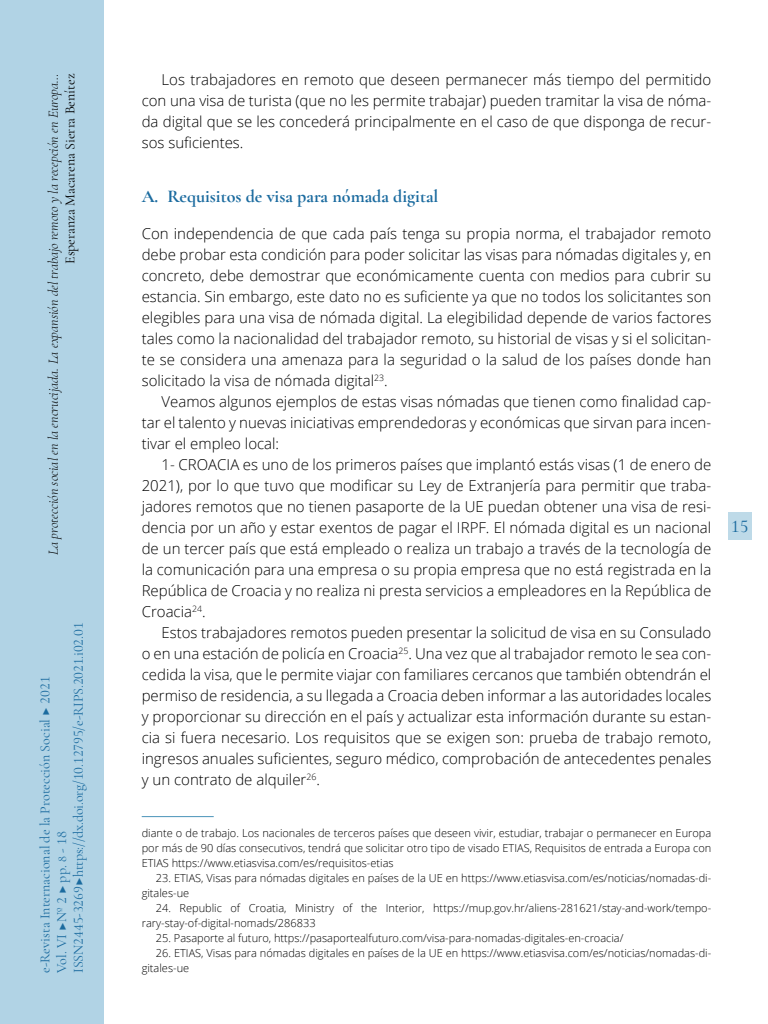
<style>
.page{position:relative;width:768px;height:1024px;background:#fff}
.page>*{position:absolute;margin:0;border:0;box-sizing:border-box;transform-origin:0 0}
._41_Enunciado_1_1{font:700 18px "Cormorant Garamond";color:#1b6b9f}
.t1{font:500 18px "Cormorant Garamond";color:#1b6b9f}
._00_bsc{font:300 15px/21px "Open Sans";color:#000;text-align:justify}
._00_bsc_Sin{font:300 15px/21px "Open Sans";color:#000;text-align:justify}
.t2{font:14px/16.8px "Cormorant Garamond";letter-spacing:-.005em;color:#1b6b9f}
.t3{font:italic 300 14px "Cormorant Garamond";color:#000}
.t4{font:14px "Cormorant Garamond";color:#000}
.zz_notas{font:300 11px/15px "Open Sans";color:#000}
.s1{font-size:12px}
</style>
<div class="page">
<hr style="left:142px;top:816px;width:72px;height:1px;background:#4b94b9">
<div style="left:0;top:0;width:103px;height:1024px;background:#b1d3e5"></div>
<div style="left:728px;top:512px;width:23px;height:28px;background:#bedae8"></div>
<p class="t3" style="left:45px;top:555px;width:483px;rotate:-90deg">La protección social en la encrucijada. La expansión del trabajo remoto y la recepción en Europa…</p>
<p class="t4" style="left:62px;top:264px;width:192px;rotate:-90deg">Esperanza Macarena Sierra Benítez</p>
<p class="t2" style="left:70px;top:973px;width:352px;rotate:-90deg">ISSN 2445-3269 ▶ https://dx.doi.org/10.12795/e-RIPS.2021.i02.01</p>
<p class="t2" style="left:36px;top:973px;width:298px;rotate:-90deg">e-Revista Internacional de la Protección Social ▶ 2021<br>Vol. VI ▶Nº 2 ▶ pp. <span class="s1">8</span> - 18</p>
<p class="_00_bsc" style="left:142px;top:69px;width:571px;text-indent:20px">Los trabajadores en remoto que deseen permanecer más tiempo del permitido con una visa de turista (que no les permite trabajar) pueden tramitar la visa de nóma&shy;da digital que se les concederá principalmente en el caso de que disponga de recur&shy;sos suficientes.</p>
<p class="_41_Enunciado_1_1" style="left:142px;top:185px;width:298px">A. Requisitos de visa para nómada digital</p>
<p class="_00_bsc_Sin" style="left:142px;top:222px;width:571px">Con independencia de que cada país tenga su propia norma, el trabajador remoto debe probar esta condición para poder solicitar las visas para nómadas digitales y, en concreto, debe demostrar que económicamente cuenta con medios para cubrir su estancia. Sin embargo, este dato no es suficiente ya que no todos los solicitantes son elegibles para una visa de nómada digital. La elegibilidad depende de varios factores tales como la nacionalidad del trabajador remoto, su historial de visas y si el solicitan&shy;te se considera una amenaza para la seguridad o la salud de los países donde han solicitado la visa de nómada digital<sup>23</sup>.</p>
<p class="_00_bsc" style="left:142px;top:390px;width:571px;text-indent:20px">Veamos algunos ejemplos de estas visas nómadas que tienen como finalidad cap&shy;tar el talento y nuevas iniciativas emprendedoras y económicas que sirvan para incen&shy;tivar el empleo local:</p>
<p class="_00_bsc" style="left:142px;top:453px;width:571px;text-indent:20px">1- CROACIA es uno de los primeros países que implantó estás visas (1 de enero de 2021), por lo que tuvo que modificar su Ley de Extranjería para permitir que traba&shy;jadores remotos que no tienen pasaporte de la UE puedan obtener una visa de resi&shy;dencia por un año y estar exentos de pagar el IRPF. El nómada digital es un nacional de un tercer país que está empleado o realiza un trabajo a través de la tecnología de la comunicación para una empresa o su propia empresa que no está registrada en la República de Croacia y no realiza ni presta servicios a empleadores en la República de Croacia<sup>24</sup>.</p>
<p class="_00_bsc" style="left:142px;top:621px;width:571px;text-indent:20px">Estos trabajadores remotos pueden presentar la solicitud de visa en su Consulado o en una estación de policía en Croacia<sup>25</sup>. Una vez que al trabajador remoto le sea con&shy;cedida la visa, que le permite viajar con familiares cercanos que también obtendrán el permiso de residencia, a su llegada a Croacia deben informar a las autoridades locales y proporcionar su dirección en el país y actualizar esta información durante su estan&shy;cia si fuera necesario. Los requisitos que se exigen son: prueba de trabajo remoto, ingresos anuales suficientes, seguro médico, comprobación de antecedentes penales y un contrato de alquiler<sup>26</sup>.</p>
<p class="zz_notas" style="left:142px;top:825px;width:571px;text-align:justify">diante o de trabajo. Los nacionales de terceros países que deseen vivir, estudiar, trabajar o permanecer en Europa por más de 90 días consecutivos, tendrá que solicitar otro tipo de visado ETIAS, Requisitos de entrada a Europa con ETIAS https://www.etiasvisa.com/es/requisitos-etias</p>
<p class="zz_notas" style="left:142px;top:870px;width:571px;text-indent:14px">23. ETIAS, Visas para nómadas digitales en países de la UE en https://www.etiasvisa.com/es/noticias/nomadas-di&shy;gitales-ue</p>
<p class="zz_notas" style="left:142px;top:900px;width:571px;text-indent:14px">24. Republic of Croatia, Ministry of the Interior, https://mup.gov.hr/aliens-281621/stay-and-work/tempo&shy;rary-stay-of-digital-nomads/286833</p>
<p class="zz_notas" style="left:156px;top:930px;width:469px">25. Pasaporte al futuro, https://pasaportealfuturo.com/visa-para-nomadas-digitales-en-croacia/</p>
<p class="zz_notas" style="left:156px;top:945px;width:557px">26. ETIAS, Visas para nómadas digitales en países de la UE en https://www.etiasvisa.com/es/noticias/nomadas-di-</p>
<p class="zz_notas" style="left:142px;top:960px;width:49px">gitales-ue</p>
<p class="t1" style="left:731px;top:515px;width:19px">15</p>
</div>
